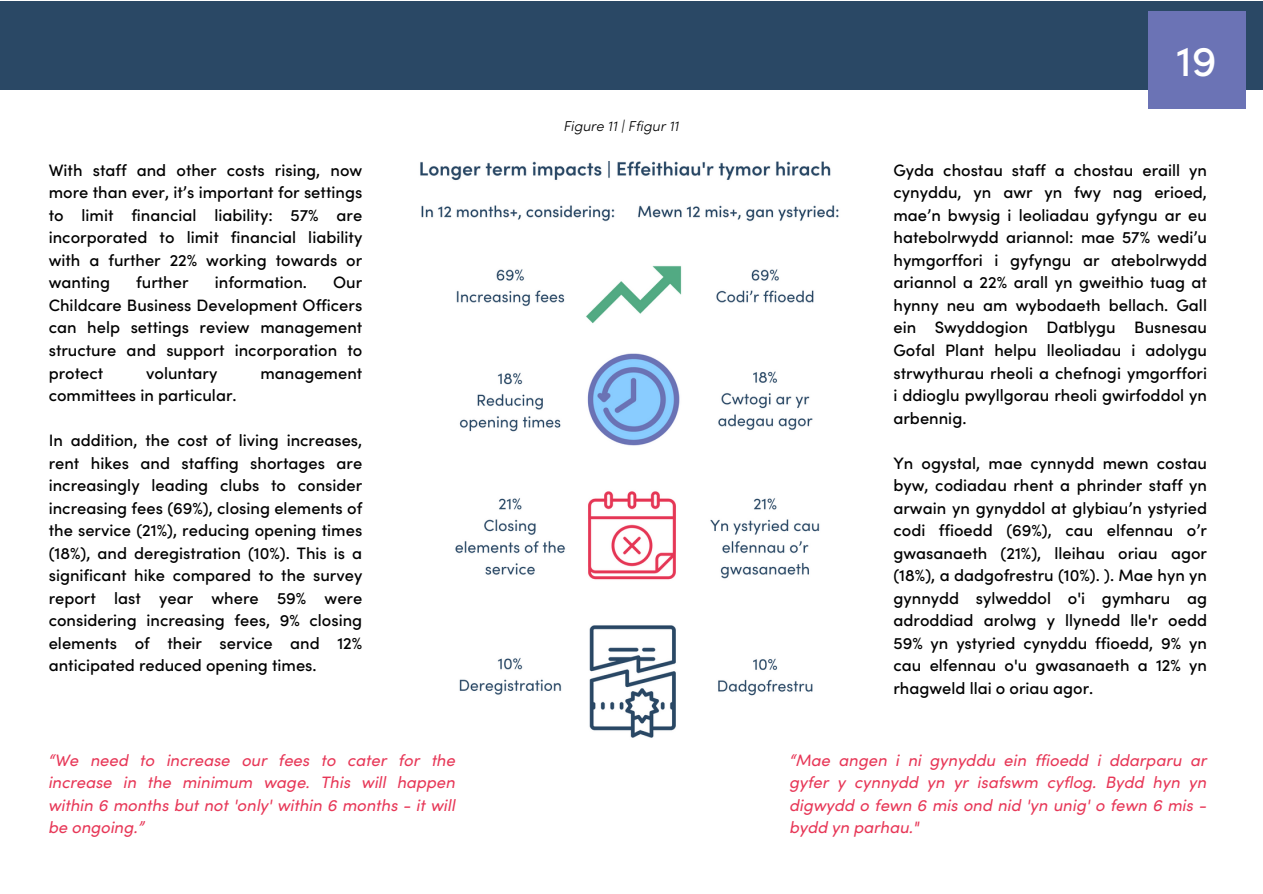
<style>
.page{position:relative;width:1263px;height:894px;background:#fff}
.page>*{position:absolute;margin:0;border:0;box-sizing:border-box;transform-origin:0 0}
.t1{font:500 42.45px "Sofia Pro";color:#fff}
.t2{font:500 16.5px/22.5px "Sofia Pro";color:#000;text-align:justify}
.t3{font:italic 16.5px/22.5px "Sofia Pro";color:#e73757;text-align:justify}
.t4{font:italic 300 14.25px "Sofia Pro";color:#000}
</style>
<div class="page">
<div style="left:0;top:1px;width:1263px;height:88px;background:#2a4865"></div>
<div style="left:1148px;top:11px;width:97px;height:98px;background:#6b73b5"></div>
<img style="left:420px;top:162px;width:419px;height:576px">
<p class="t2" style="left:49px;top:158px;width:315px">With staff and other costs rising, now more than ever, it’s important for settings to limit financial liability: 57% are incorporated to limit financial liability with a further 22% working towards or wanting</p>
<p class="t2" style="left:136px;top:271px;width:54px">further</p>
<p class="t2" style="left:215px;top:271px;width:94px">information.</p>
<p class="t2" style="left:49px;top:271px;width:315px;text-indent:285px">Our Childcare Business Development Officers can help settings review management structure and support incorporation to protect</p>
<p class="t2" style="left:146px;top:361px;width:73px">voluntary</p>
<p class="t2" style="left:260px;top:361px;width:103px">management</p>
<p class="t2" style="left:49px;top:383px;width:189px">committees in particular.</p>
<p class="t2" style="left:49px;top:428px;width:315px">In addition, the cost of living increases, rent hikes and staffing shortages are increasingly leading clubs to consider increasing fees (69%), closing elements of the service (21%), reducing opening times (18%), and deregistration (10%). This is a significant hike compared to the survey report last year where 59% were considering increasing fees, 9% closing elements of their service and 12% anticipated reduced opening times.</p>
<p class="t4" style="left:564px;top:116px;width:117px">Figure 11 | Ffigur 11</p>
<h1 class="t1" style="left:1177px;top:33px;width:42px">19</h1>
<p class="t2" style="left:893px;top:158px;width:315px">Gyda chostau staff a chostau eraill yn cynyddu, yn awr yn fwy nag erioed, mae’n bwysig i leoliadau gyfyngu ar eu hatebolrwydd ariannol: mae 57% wedi’u hymgorffori i gyfyngu ar atebolrwydd ariannol a 22% arall yn gweithio tuag at hynny neu am wybodaeth bellach. Gall ein Swyddogion Datblygu Busnesau Gofal Plant helpu lleoliadau i adolygu strwythurau rheoli a chefnogi ymgorffori i ddioglu pwyllgorau rheoli gwirfoddol yn arbennig.</p>
<p class="t2" style="left:893px;top:451px;width:315px">Yn ogystal, mae cynnydd mewn costau byw, codiadau rhent a phrinder staff yn arwain yn gynyddol at glybiau’n ystyried codi ffioedd (69%), cau elfennau o’r gwasanaeth (21%), lleihau oriau agor (18%), a dadgofrestru (10%). ). Mae hyn yn gynnydd sylweddol o'i gymharu ag adroddiad arolwg y llynedd lle'r oedd 59% yn ystyried cynyddu ffioedd, 9% yn cau elfennau o'u gwasanaeth a 12% yn rhagweld llai o oriau agor.</p>
<p class="t3" style="left:49px;top:748px;width:408px">“We need to increase our fees to cater for the increase in the minimum wage. This will happen within 6 months but not 'only' within 6 months - it will be ongoing.”</p>
<p class="t3" style="left:790px;top:748px;width:419px">“Mae angen i ni gynyddu ein ffioedd i ddarparu ar gyfer y cynnydd yn yr isafswm cyflog. Bydd hyn yn digwydd o fewn 6 mis ond nid 'yn unig' o fewn 6 mis - bydd yn parhau."</p>
</div>
